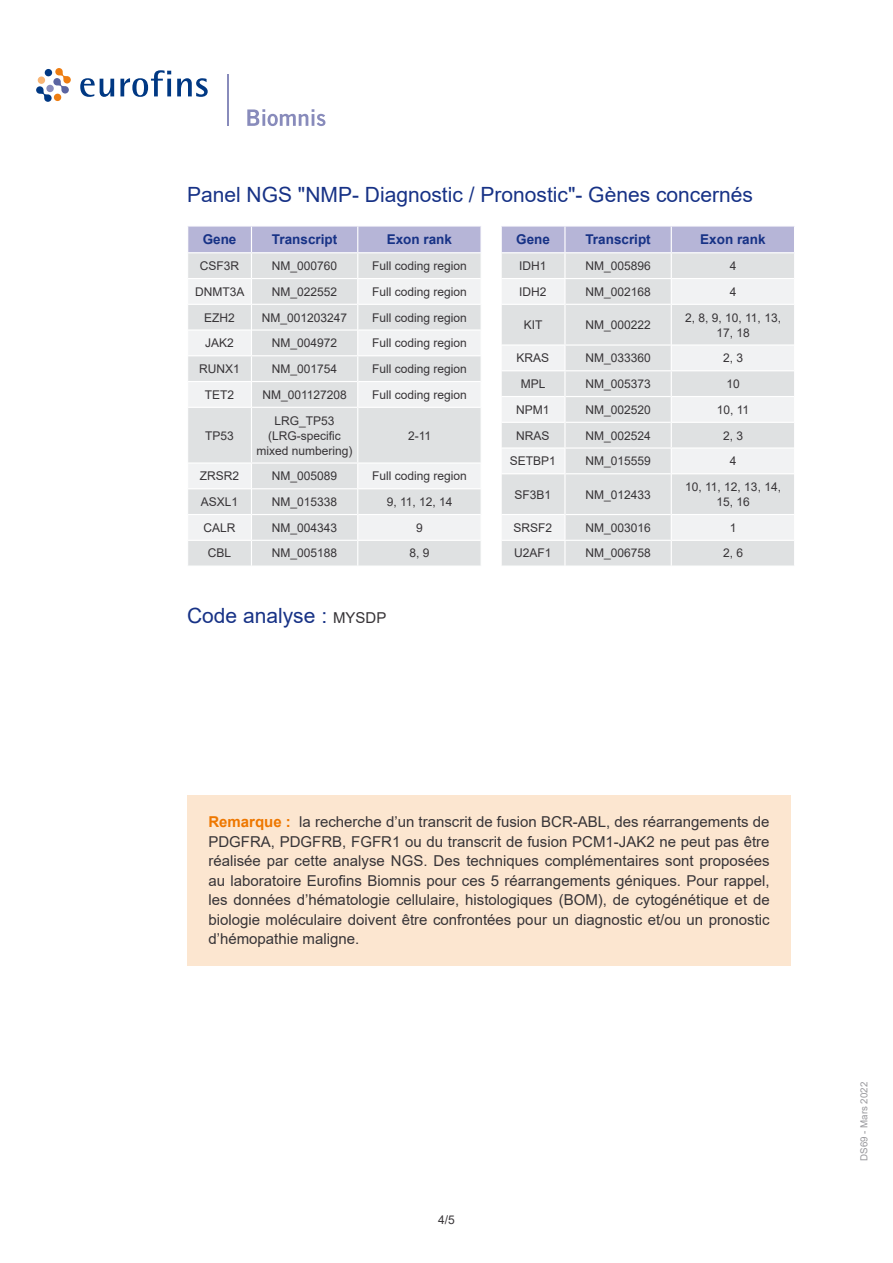
<style>
.page{position:relative;width:893px;height:1263px;background:#fff}
.page>*{position:absolute;margin:0;border:0;box-sizing:border-box;transform-origin:0 0}
.t1{font:21px "Arial";color:#173286}
.t2{font:15px/19.5px "Arial";color:#373437;text-align:justify}
.t3{font:700 13.5px "Arial";color:#173286}
.t4{font:12px/15px "Arial";color:#373437;text-align:center}
.t5{font:9.75px "Arial";color:#98989c}
.s1{font-size:15px;color:#373437}
.s2{font-weight:700;color:#e70}
</style>
<div class="page">
<div style="left:188px;top:541px;width:293px;height:25px;background:#dfe1e2"></div>
<svg style="left:188px;top:408px;width:293px;height:132px;fill:#dfe1e2"></svg>
<hr style="left:188px;top:462px;width:63px;height:2px;background:#fff">
<hr style="left:251px;top:462px;width:107px;height:2px;background:#fff">
<hr style="left:358px;top:462px;width:123px;height:2px;background:#fff">
<hr style="left:188px;top:488px;width:63px;height:1px;background:#fff">
<hr style="left:252px;top:488px;width:105px;height:1px;background:#fff">
<hr style="left:358px;top:488px;width:123px;height:1px;background:#fff">
<hr style="left:188px;top:514px;width:63px;height:1px;background:#fff">
<hr style="left:252px;top:514px;width:105px;height:1px;background:#fff">
<hr style="left:358px;top:514px;width:123px;height:1px;background:#fff">
<hr style="left:251px;top:407px;width:1px;height:55px;background:#fff">
<hr style="left:357px;top:407px;width:1px;height:55px;background:#fff">
<svg style="left:251px;top:464px;width:1px;height:102px"></svg>
<svg style="left:357px;top:464px;width:1px;height:102px"></svg>
<svg style="left:188px;top:226px;width:293px;height:181px"></svg>
<hr style="left:251px;top:252px;width:107px;height:1px;background:#fff">
<hr style="left:480px;top:227px;width:2px;height:25px;background:#fff">
<hr style="left:358px;top:225px;width:124px;height:2px;background:#fff">
<hr style="left:358px;top:252px;width:124px;height:1px;background:#fff">
<div style="left:502px;top:541px;width:292px;height:25px;background:#dfe1e2"></div>
<svg style="left:502px;top:305px;width:292px;height:235px;fill:#dfe1e2"></svg>
<hr style="left:501px;top:370px;width:64px;height:1px;background:#fff">
<hr style="left:565px;top:370px;width:106px;height:1px;background:#fff">
<hr style="left:671px;top:370px;width:123px;height:1px;background:#fff">
<hr style="left:501px;top:447px;width:64px;height:2px;background:#fff">
<hr style="left:565px;top:447px;width:106px;height:2px;background:#fff">
<hr style="left:671px;top:447px;width:123px;height:2px;background:#fff">
<hr style="left:501px;top:344px;width:63px;height:2px;background:#fff">
<hr style="left:566px;top:344px;width:105px;height:2px;background:#fff">
<hr style="left:672px;top:344px;width:122px;height:2px;background:#fff">
<hr style="left:501px;top:396px;width:63px;height:1px;background:#fff">
<hr style="left:566px;top:396px;width:105px;height:1px;background:#fff">
<hr style="left:672px;top:396px;width:122px;height:1px;background:#fff">
<hr style="left:501px;top:422px;width:63px;height:1px;background:#fff">
<hr style="left:566px;top:422px;width:105px;height:1px;background:#fff">
<hr style="left:672px;top:422px;width:122px;height:1px;background:#fff">
<hr style="left:501px;top:473px;width:63px;height:1px;background:#fff">
<hr style="left:566px;top:473px;width:105px;height:1px;background:#fff">
<hr style="left:672px;top:473px;width:122px;height:1px;background:#fff">
<hr style="left:501px;top:514px;width:63px;height:1px;background:#fff">
<hr style="left:566px;top:514px;width:105px;height:1px;background:#fff">
<hr style="left:672px;top:514px;width:122px;height:1px;background:#fff">
<hr style="left:564px;top:304px;width:2px;height:41px;background:#fff">
<hr style="left:671px;top:304px;width:1px;height:41px;background:#fff">
<hr style="left:564px;top:345px;width:2px;height:25px;background:#fff">
<hr style="left:564px;top:371px;width:2px;height:25px;background:#fff">
<hr style="left:564px;top:396px;width:2px;height:26px;background:#fff">
<hr style="left:564px;top:422px;width:2px;height:25px;background:#fff">
<hr style="left:564px;top:449px;width:2px;height:25px;background:#fff">
<svg style="left:671px;top:345px;width:1px;height:129px"></svg>
<hr style="left:564px;top:474px;width:2px;height:40px;background:#fff">
<hr style="left:671px;top:474px;width:1px;height:40px;background:#fff">
<hr style="left:564px;top:514px;width:2px;height:26px;background:#fff">
<hr style="left:564px;top:541px;width:2px;height:25px;background:#fff">
<svg style="left:671px;top:514px;width:1px;height:52px"></svg>
<svg style="left:501px;top:226px;width:293px;height:78px"></svg>
<hr style="left:671px;top:225px;width:124px;height:2px;background:#fff">
<hr style="left:671px;top:252px;width:124px;height:1px;background:#fff">
<svg style="left:36px;top:68px;width:35px;height:34px"></svg>
<div style="left:54px;top:94px;width:7px;height:7px;background:#ee7d11;border-radius:50%"></div>
<div style="left:38px;top:76px;width:7px;height:8px;background:#f7b474;border-radius:50%"></div>
<div style="left:45px;top:69px;width:7px;height:7px;background:#003883;border-radius:50%"></div>
<svg style="left:80px;top:78px;width:34px;height:19px"></svg>
<svg style="left:120px;top:70px;width:51px;height:27px"></svg>
<svg style="left:177px;top:78px;width:31px;height:19px"></svg>
<svg style="left:247px;top:109px;width:78px;height:17px"></svg>
<hr style="left:227px;top:74px;width:1px;height:52px;background:#888bbb">
<div style="left:187px;top:795px;width:604px;height:171px;background:#fce6d0"></div>
<h1 class="t1" style="left:187px;top:181px;width:567px">Panel NGS "NMP- Diagnostic / Pronostic"- Gènes concernés</h1>
<p class="t3" style="left:203px;top:230px;width:35px">Gene</p>
<p class="t3" style="left:272px;top:230px;width:67px">Transcript</p>
<p class="t3" style="left:387px;top:230px;width:67px">Exon rank</p>
<p class="t4" style="left:200px;top:258px;width:41px">CSF3R</p>
<p class="t4" style="left:272px;top:258px;width:67px">NM_000760</p>
<p class="t4" style="left:372px;top:258px;width:96px">Full coding region</p>
<p class="t4" style="left:195px;top:284px;width:51px">DNMT3A</p>
<p class="t4" style="left:272px;top:284px;width:67px">NM_022552</p>
<p class="t4" style="left:372px;top:284px;width:96px">Full coding region</p>
<p class="t4" style="left:204px;top:310px;width:32px">EZH2</p>
<p class="t4" style="left:262px;top:310px;width:87px">NM_001203247</p>
<p class="t4" style="left:372px;top:310px;width:96px">Full coding region</p>
<p class="t4" style="left:205px;top:335px;width:30px">JAK2</p>
<p class="t4" style="left:272px;top:335px;width:67px">NM_004972</p>
<p class="t4" style="left:372px;top:335px;width:96px">Full coding region</p>
<p class="t4" style="left:199px;top:361px;width:42px">RUNX1</p>
<p class="t4" style="left:272px;top:361px;width:67px">NM_001754</p>
<p class="t4" style="left:372px;top:361px;width:96px">Full coding region</p>
<p class="t4" style="left:205px;top:387px;width:31px">TET2</p>
<p class="t4" style="left:262px;top:387px;width:86px">NM_001127208</p>
<p class="t4" style="left:372px;top:387px;width:96px">Full coding region</p>
<p class="t4" style="left:205px;top:428px;width:30px">TP53</p>
<p class="t4" style="left:257px;top:413px;width:98px">LRG_TP53 (LRG-specific mixed numbering)</p>
<p class="t4" style="left:408px;top:428px;width:25px">2-11</p>
<p class="t4" style="left:200px;top:468px;width:41px">ZRSR2</p>
<p class="t4" style="left:272px;top:468px;width:67px">NM_005089</p>
<p class="t4" style="left:372px;top:468px;width:96px">Full coding region</p>
<p class="t4" style="left:201px;top:494px;width:39px">ASXL1</p>
<p class="t4" style="left:272px;top:494px;width:67px">NM_015338</p>
<p class="t4" style="left:387px;top:494px;width:67px">9, 11, 12, 14</p>
<p class="t4" style="left:203px;top:520px;width:34px">CALR</p>
<p class="t4" style="left:272px;top:520px;width:67px">NM_004343</p>
<p class="t4" style="left:416px;top:520px;width:8px">9</p>
<p class="t4" style="left:208px;top:546px;width:25px">CBL</p>
<p class="t4" style="left:272px;top:546px;width:67px">NM_005188</p>
<p class="t4" style="left:410px;top:546px;width:22px">8, 9</p>
<h1 class="t1" style="left:187px;top:601px;width:201px">Code analyse : <span class="s1">MYSDP</span></h1>
<p class="t3" style="left:516px;top:230px;width:35px">Gene</p>
<p class="t3" style="left:585px;top:230px;width:67px">Transcript</p>
<p class="t3" style="left:700px;top:230px;width:67px">Exon rank</p>
<p class="t4" style="left:519px;top:258px;width:29px">IDH1</p>
<p class="t4" style="left:585px;top:258px;width:67px">NM_005896</p>
<p class="t4" style="left:730px;top:258px;width:8px">4</p>
<p class="t4" style="left:519px;top:284px;width:29px">IDH2</p>
<p class="t4" style="left:585px;top:284px;width:67px">NM_002168</p>
<p class="t4" style="left:730px;top:284px;width:8px">4</p>
<p class="t4" style="left:524px;top:317px;width:20px">KIT</p>
<p class="t4" style="left:585px;top:317px;width:67px">NM_000222</p>
<p class="t4" style="left:685px;top:310px;width:97px">2, 8, 9, 10, 11, 13,<br>17, 18</p>
<p class="t4" style="left:517px;top:350px;width:34px">KRAS</p>
<p class="t4" style="left:585px;top:350px;width:67px">NM_033360</p>
<p class="t4" style="left:723px;top:350px;width:22px">2, 3</p>
<p class="t4" style="left:521px;top:376px;width:26px">MPL</p>
<p class="t4" style="left:585px;top:376px;width:67px">NM_005373</p>
<p class="t4" style="left:726px;top:376px;width:15px">10</p>
<p class="t4" style="left:516px;top:402px;width:35px">NPM1</p>
<p class="t4" style="left:585px;top:402px;width:67px">NM_002520</p>
<p class="t4" style="left:717px;top:402px;width:34px">10, 11</p>
<p class="t4" style="left:516px;top:428px;width:35px">NRAS</p>
<p class="t4" style="left:585px;top:428px;width:67px">NM_002524</p>
<p class="t4" style="left:723px;top:428px;width:22px">2, 3</p>
<p class="t4" style="left:510px;top:453px;width:48px">SETBP1</p>
<p class="t4" style="left:585px;top:453px;width:67px">NM_015559</p>
<p class="t4" style="left:730px;top:453px;width:8px">4</p>
<p class="t4" style="left:515px;top:487px;width:38px">SF3B1</p>
<p class="t4" style="left:585px;top:487px;width:67px">NM_012433</p>
<p class="t4" style="left:685px;top:479px;width:97px">10, 11, 12, 13, 14,<br>15, 16</p>
<p class="t4" style="left:514px;top:520px;width:40px">SRSF2</p>
<p class="t4" style="left:585px;top:520px;width:67px">NM_003016</p>
<p class="t4" style="left:730px;top:520px;width:8px">1</p>
<p class="t4" style="left:514px;top:546px;width:39px">U2AF1</p>
<p class="t4" style="left:585px;top:546px;width:67px">NM_006758</p>
<p class="t4" style="left:723px;top:546px;width:22px">2, 6</p>
<p class="t2" style="left:208px;top:812px;width:563px"><span class="s2">Remarque :</span> la recherche d’un transcrit de fusion BCR-ABL, des réarrangements de PDGFRA, PDGFRB, FGFR1 ou du transcrit de fusion PCM1-JAK2 ne peut pas être réalisée par cette analyse NGS. Des techniques complémentaires sont proposées au laboratoire Eurofins Biomnis pour ces 5 réarrangements géniques. Pour rappel, les données d’hématologie cellulaire, histologiques (BOM), de cytogénétique et de biologie moléculaire doivent être confrontées pour un diagnostic et/ou un pronostic d’hémopathie maligne.</p>
<p class="t4" style="left:438px;top:1212px;width:18px">4/5</p>
<p class="t5" style="left:857px;top:1161px;width:81px;rotate:-90deg">DS69 - Mars 2022</p>
</div>
